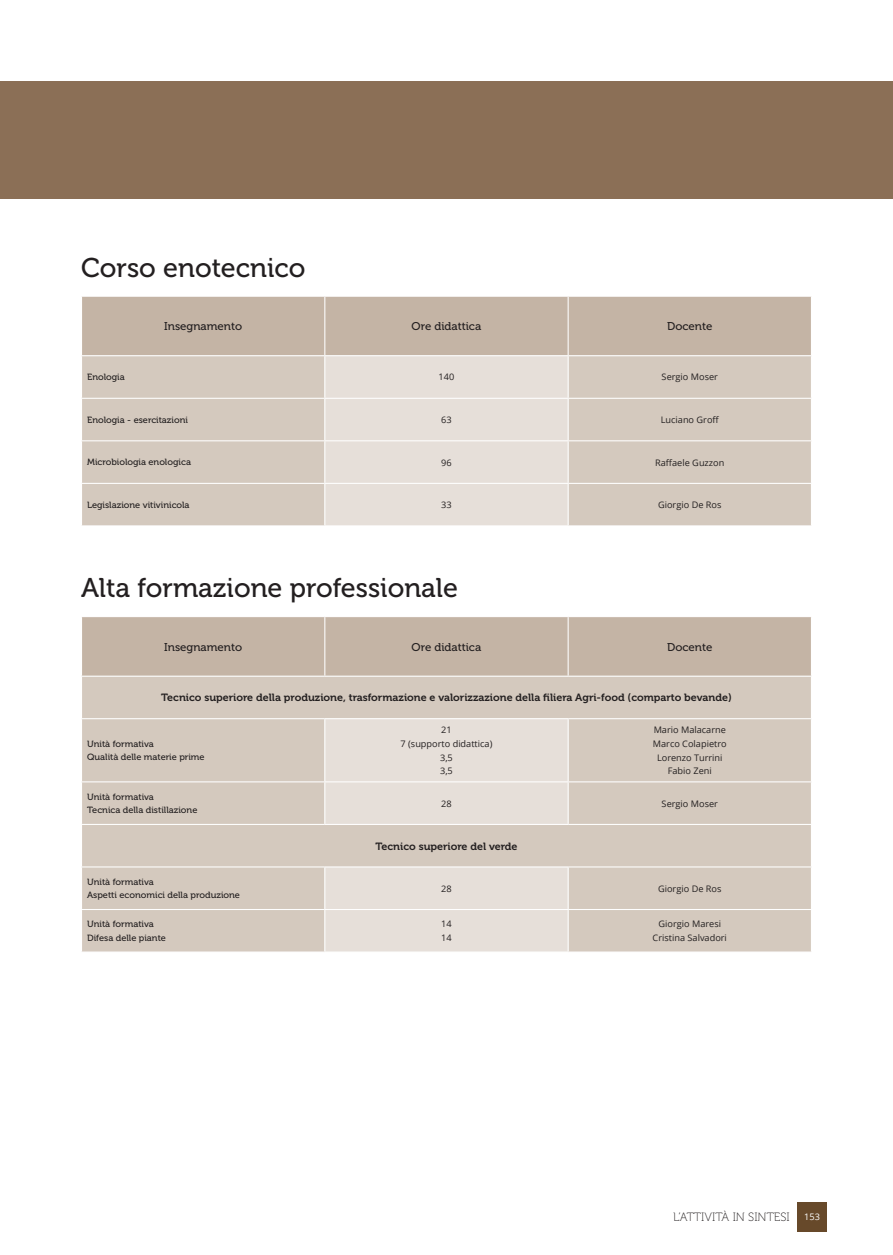
<style>
.page{position:relative;width:893px;height:1255px;background:#fff}
.page>*{position:absolute;margin:0;border:0;box-sizing:border-box;transform-origin:0 0}
.t1{font:27px "Museo 500";color:#231f20}
.t2{font:12px "Museo 100";color:#231f20}
.t3{font:11.25px "Museo 500";color:#231f20}
.t4{font:10.5px "Museo 700";color:#231f20}
.t5{font:9px/13.5px "Museo 500";color:#231f20}
.t6{font:9px/13.5px "Open Sans";color:#231f20;text-align:center}
.s1{font-family:"Open Sans";font-size:9px;color:#fff}
</style>
<div class="page">
<div style="left:797px;top:1201px;width:30px;height:30px;background:#67492a"></div>
<div style="left:0;top:81px;width:893px;height:117px;background:#8b6f56"></div>
<svg style="left:82px;top:297px;width:729px;height:228px;background:#d4c9be"></svg>
<hr style="left:324px;top:297px;width:1px;height:58px;background:#fff">
<hr style="left:568px;top:297px;width:1px;height:58px;background:#fff">
<hr style="left:81px;top:355px;width:244px;height:1px;background:#fff">
<hr style="left:325px;top:355px;width:243px;height:1px;background:#fff">
<hr style="left:324px;top:356px;width:1px;height:42px;background:#fff">
<hr style="left:568px;top:355px;width:244px;height:1px;background:#fff">
<hr style="left:568px;top:356px;width:1px;height:42px;background:#fff">
<hr style="left:81px;top:398px;width:244px;height:1px;background:#fff">
<hr style="left:325px;top:398px;width:243px;height:1px;background:#fff">
<hr style="left:324px;top:399px;width:1px;height:41px;background:#fff">
<hr style="left:568px;top:398px;width:244px;height:1px;background:#fff">
<hr style="left:568px;top:399px;width:1px;height:41px;background:#fff">
<hr style="left:81px;top:440px;width:244px;height:1px;background:#fff">
<hr style="left:325px;top:440px;width:243px;height:1px;background:#fff">
<hr style="left:324px;top:441px;width:1px;height:42px;background:#fff">
<hr style="left:568px;top:440px;width:244px;height:1px;background:#fff">
<hr style="left:568px;top:441px;width:1px;height:42px;background:#fff">
<hr style="left:81px;top:483px;width:244px;height:1px;background:#fff">
<hr style="left:325px;top:483px;width:243px;height:1px;background:#fff">
<hr style="left:324px;top:484px;width:1px;height:41px;background:#fff">
<hr style="left:568px;top:483px;width:244px;height:1px;background:#fff">
<hr style="left:568px;top:484px;width:1px;height:41px;background:#fff">
<div style="left:82px;top:617px;width:729px;height:58px;background:#c4b4a5"></div>
<div style="left:82px;top:676px;width:729px;height:275px;background:#d4c9be"></div>
<svg style="left:325px;top:719px;width:243px;height:232px;background:#e2dbd4"></svg>
<hr style="left:324px;top:617px;width:1px;height:58px;background:#fff">
<hr style="left:568px;top:617px;width:1px;height:58px;background:#fff">
<hr style="left:81px;top:718px;width:244px;height:1px;background:#fff">
<hr style="left:325px;top:718px;width:243px;height:1px;background:#fff">
<hr style="left:324px;top:719px;width:1px;height:62px;background:#fff">
<hr style="left:568px;top:718px;width:244px;height:1px;background:#fff">
<hr style="left:568px;top:719px;width:1px;height:62px;background:#fff">
<hr style="left:81px;top:781px;width:244px;height:1px;background:#fff">
<hr style="left:325px;top:781px;width:243px;height:1px;background:#fff">
<hr style="left:324px;top:782px;width:1px;height:41px;background:#fff">
<hr style="left:568px;top:781px;width:244px;height:1px;background:#fff">
<hr style="left:568px;top:782px;width:1px;height:41px;background:#fff">
<hr style="left:81px;top:823px;width:244px;height:2px;background:#fff">
<hr style="left:325px;top:823px;width:243px;height:2px;background:#fff">
<hr style="left:568px;top:823px;width:244px;height:2px;background:#fff">
<hr style="left:81px;top:866px;width:244px;height:1px;background:#fff">
<hr style="left:325px;top:866px;width:243px;height:1px;background:#fff">
<hr style="left:324px;top:867px;width:1px;height:41px;background:#fff">
<hr style="left:568px;top:866px;width:244px;height:1px;background:#fff">
<hr style="left:568px;top:867px;width:1px;height:41px;background:#fff">
<hr style="left:81px;top:908px;width:244px;height:2px;background:#fff">
<hr style="left:325px;top:908px;width:243px;height:2px;background:#fff">
<hr style="left:324px;top:910px;width:1px;height:41px;background:#fff">
<hr style="left:568px;top:908px;width:244px;height:2px;background:#fff">
<hr style="left:568px;top:910px;width:1px;height:41px;background:#fff">
<h1 class="t1" style="left:81px;top:253px;width:226px">Corso enotecnico</h1>
<p class="t3" style="left:164px;top:320px;width:79px">Insegnamento</p>
<p class="t3" style="left:412px;top:320px;width:71px">Ore didattica</p>
<p class="t3" style="left:667px;top:320px;width:47px">Docente</p>
<p class="t5" style="left:87px;top:370px;width:39px">Enologia</p>
<p class="t6" style="left:439px;top:370px;width:17px">140</p>
<p class="t6" style="left:662px;top:370px;width:58px">Sergio Moser</p>
<p class="t5" style="left:87px;top:413px;width:102px">Enologia - esercitazioni</p>
<p class="t6" style="left:441px;top:413px;width:12px">63</p>
<p class="t6" style="left:661px;top:413px;width:60px">Luciano Groff</p>
<p class="t5" style="left:87px;top:456px;width:105px">Microbiologia enologica</p>
<p class="t6" style="left:441px;top:455px;width:12px">96</p>
<p class="t6" style="left:655px;top:455px;width:71px">Raffaele Guzzon</p>
<p class="t5" style="left:87px;top:498px;width:104px">Legislazione vitivinicola</p>
<p class="t6" style="left:441px;top:498px;width:12px">33</p>
<p class="t6" style="left:658px;top:498px;width:65px">Giorgio De Ros</p>
<h1 class="t1" style="left:81px;top:573px;width:379px">Alta formazione professionale</h1>
<p class="t3" style="left:164px;top:640px;width:79px">Insegnamento</p>
<p class="t3" style="left:412px;top:640px;width:71px">Ore didattica</p>
<p class="t3" style="left:667px;top:640px;width:47px">Docente</p>
<p class="t4" style="left:161px;top:692px;width:572px">Tecnico superiore della produzione, trasformazione e valorizzazione della filiera Agri-food (comparto bevande)</p>
<p class="t5" style="left:87px;top:737px;width:119px">Unità formativa<br>Qualità delle materie prime</p>
<p class="t6" style="left:401px;top:723px;width:93px">21<br>7 (supporto didattica)<br>3,5<br>3,5</p>
<p class="t6" style="left:653px;top:723px;width:75px">Mario Malacarne<br>Marco Colapietro<br>Lorenzo Turrini<br>Fabio Zeni</p>
<p class="t5" style="left:87px;top:790px;width:112px">Unità formativa<br>Tecnica della distillazione</p>
<p class="t6" style="left:441px;top:796px;width:12px">28</p>
<p class="t6" style="left:662px;top:796px;width:58px">Sergio Moser</p>
<p class="t4" style="left:375px;top:840px;width:144px">Tecnico superiore del verde</p>
<p class="t5" style="left:87px;top:875px;width:154px">Unità formativa<br>Aspetti economici della produzione</p>
<p class="t6" style="left:441px;top:881px;width:12px">28</p>
<p class="t6" style="left:658px;top:881px;width:65px">Giorgio De Ros</p>
<p class="t5" style="left:87px;top:917px;width:80px">Unità formativa<br>Difesa delle piante</p>
<p class="t6" style="left:441px;top:917px;width:12px;text-align:left">14<br>14</p>
<p class="t6" style="left:653px;top:917px;width:76px">Giorgio Maresi<br>Cristina Salvadori</p>
<h2 class="t2" style="left:673px;top:1210px;width:148px">L’ATTIVITÀ IN SINTESI <span class="s1">153</span></h2>
</div>
